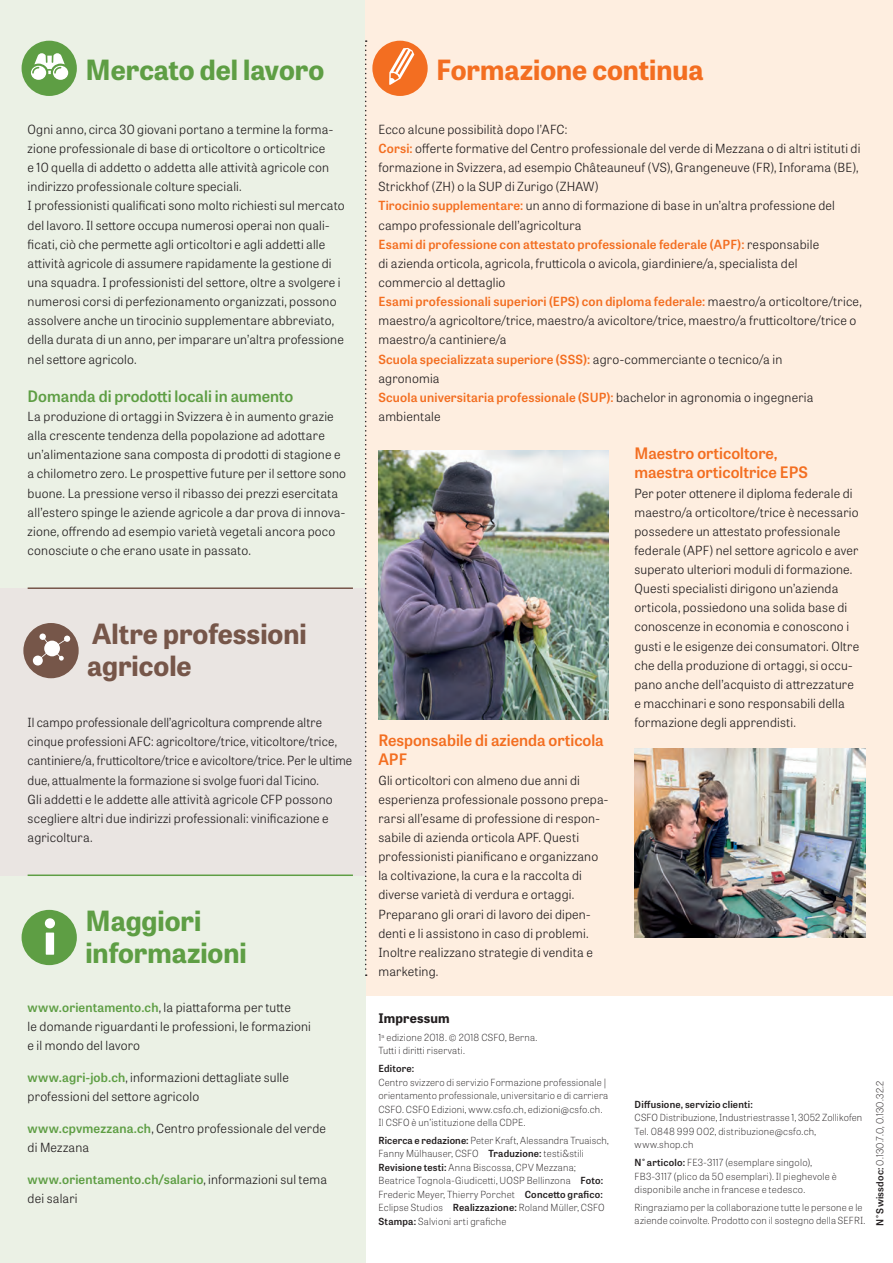
<style>
.page{position:relative;width:893px;height:1263px;background:#fff}
.page>*{position:absolute;margin:0;border:0;box-sizing:border-box;transform-origin:0 0}
.t1{font:700 27.75px/32px "Tablet Gothic";color:#5e9e44}
.t2{font:700 27.75px/32px "Tablet Gothic";color:#765649}
.t3{font:700 27.75px "Tablet Gothic";color:#f36e21}
.t4{font:600 15.75px/19.2px "Tablet Gothic";color:#f36e21}
.t5{font:600 15.75px "Tablet Gothic";color:#5e9e44}
.t6{font:700 13.2px "Tablet Gothic";letter-spacing:.015em;color:#231f20}
.t7{font:300 12.6px/19.2px "Tablet Gothic";letter-spacing:.015em;color:#231f20}
.t8{font:100 9.75px/13.5px "Tablet Gothic";letter-spacing:.02em;color:#231f20}
.t9{font:600 9.75px "Tablet Gothic";letter-spacing:.02em;color:#231f20}
.s1{font-weight:600;color:#5e9e44}
.s2{font-weight:600;color:#f36e21}
.s3{font-weight:600}
</style>
<div class="page">
<div style="left:0;top:0;width:366px;height:588px;background:#ebf1e5"></div>
<div style="left:366px;top:0;width:527px;height:995px;background:#feeee0"></div>
<div style="left:0;top:875px;width:366px;height:388px;background:#ebf1e5"></div>
<div style="left:0;top:588px;width:366px;height:287px;background:#eae5e2"></div>
<img style="left:378px;top:451px;width:231px;height:269px">
<div style="left:372px;top:41px;width:56px;height:55px;background:#f36e21;border-radius:50%"></div>
<svg style="left:389px;top:48px;width:25px;height:37px"></svg>
<div style="left:22px;top:41px;width:55px;height:55px;background:#5e9e44;border-radius:50%"></div>
<svg style="left:31px;top:53px;width:37px;height:27px"></svg>
<hr style="left:28px;top:587px;width:325px;height:2px;background:#765649">
<div style="left:23px;top:623px;width:56px;height:55px;background:#765649;border-radius:50%"></div>
<svg style="left:39px;top:633px;width:7px;height:7px"></svg>
<div style="left:33px;top:655px;width:10px;height:10px;background:#fff;border-radius:50%"></div>
<svg style="left:38px;top:636px;width:32px;height:25px"></svg>
<hr style="left:28px;top:874px;width:325px;height:2px;background:#5e9e44">
<div style="left:22px;top:910px;width:55px;height:55px;background:#5e9e44;border-radius:50%"></div>
<div style="left:46px;top:932px;width:8px;height:23px;background:#fff"></div>
<div style="left:45px;top:918px;width:10px;height:10px;background:#fff;border-radius:50%"></div>
<svg style="left:365px;top:40px;width:2px;height:936px"></svg>
<img style="left:634px;top:748px;width:231px;height:190px">
<h1 class="t1" style="left:85px;top:53px;width:240px">Mercato del lavoro</h1>
<p class="t7" style="left:28px;top:119px;width:319px">Ogni anno, circa 30 giovani portano a termine la forma&shy;zione professionale di base di orticoltore o orticoltrice<br>e 10 quella di addetto o addetta alle attività agricole con indirizzo professionale colture speciali.<br>I professionisti qualificati sono molto richiesti sul mercato del lavoro. Il settore occupa numerosi operai non quali&shy;ficati, ciò che permette agli orticoltori e agli addetti alle attività agricole di assumere rapidamente la gestione di una squadra. I professionisti del settore, oltre a svolgere i numerosi corsi di perfezionamento organizzati, possono assolvere anche un tirocinio supplementare abbreviato, della durata di un anno, per imparare un’altra professione nel settore agricolo.</p>
<p class="t5" style="left:28px;top:385px;width:267px">Domanda di prodotti locali in aumento</p>
<p class="t7" style="left:28px;top:406px;width:320px">La produzione di ortaggi in Svizzera è in aumento grazie alla crescente tendenza della popolazione ad adottare un’alimentazione sana composta di prodotti di stagione e a chilometro zero. Le prospettive future per il settore sono buone. La pressione verso il ribasso dei prezzi esercitata all’estero spinge le aziende agricole a dar prova di innova&shy;zione, offrendo ad esempio varietà vegetali ancora poco conosciute o che erano usate in passato.</p>
<h1 class="t2" style="left:87px;top:617px;width:221px">Altre professioni agricole</h1>
<p class="t7" style="left:28px;top:712px;width:326px">Il campo professionale dell’agricoltura comprende altre cinque professioni AFC: agricoltore/trice, viticoltore/trice, cantiniere/a, frutticoltore/trice e avicoltore/trice. Per le ultime due, attualmente la formazione si svolge fuori dal Ticino.<br>Gli addetti e le addette alle attività agricole CFP possono scegliere altri due indirizzi professionali: vinificazione e agricoltura.</p>
<h1 class="t1" style="left:85px;top:904px;width:163px">Maggiori informazioni</h1>
<p class="t7" style="left:28px;top:997px;width:285px"><span class="s1">www.orientamento.ch</span>, la piattaforma per tutte<br>le domande riguardanti le professioni, le formazioni e il mondo del lavoro</p>
<p class="t7" style="left:28px;top:1068px;width:263px"><span class="s1">www.agri-job.ch</span>, informazioni dettagliate sulle professioni del settore agricolo</p>
<p class="t7" style="left:28px;top:1119px;width:300px"><span class="s1">www.cpvmezzana.ch</span>, Centro professionale del verde di Mezzana</p>
<p class="t7" style="left:28px;top:1170px;width:301px"><span class="s1">www.orientamento.ch/salario</span>, informazioni sul tema dei salari</p>
<h1 class="t3" style="left:436px;top:50px;width:269px">Formazione continua</h1>
<p class="t7" style="left:378px;top:119px;width:485px">Ecco alcune possibilità dopo l’AFC:<br><span class="s2">Corsi:</span> offerte formative del Centro professionale del verde di Mezzana o di altri istituti di formazione in Svizzera, ad esempio Châteauneuf (VS), Grangeneuve (FR), Inforama (BE), Strickhof (ZH) o la SUP di Zurigo (ZHAW)<br><span class="s2">Tirocinio supplementare:</span> un anno di formazione di base in un’altra professione del campo professionale dell’agricoltura<br><span class="s2">Esami di professione con attestato professionale federale (APF):</span> responsabile<br>di azienda orticola, agricola, frutticola o avicola, giardiniere/a, specialista del commercio al dettaglio<br><span class="s2">Esami professionali superiori (EPS) con diploma federale:</span> maestro/a orticoltore/trice, maestro/a agricoltore/trice, maestro/a avicoltore/trice, maestro/a frutticoltore/trice o maestro/a cantiniere/a<br><span class="s2">Scuola specializzata superiore (SSS):</span> agro-commerciante o tecnico/a in<br>agronomia<br><span class="s2">Scuola universitaria professionale (SUP):</span> bachelor in agronomia o ingegneria ambientale</p>
<p class="t4" style="left:378px;top:730px;width:227px">Responsabile di azienda orticola<br>APF</p>
<p class="t7" style="left:378px;top:770px;width:231px">Gli orticoltori con almeno due anni di esperienza professionale possono prepa&shy;rarsi all’esame di professione di respon&shy;sabile di azienda orticola APF. Questi professionisti pianificano e organizzano la coltivazione, la cura e la raccolta di diverse varietà di verdura e ortaggi.<br>Preparano gli orari di lavoro dei dipen&shy;denti e li assistono in caso di problemi.<br>Inoltre realizzano strategie di vendita e marketing.</p>
<p class="t4" style="left:634px;top:443px;width:175px">Maestro orticoltore, maestra orticoltrice EPS</p>
<p class="t7" style="left:634px;top:483px;width:226px">Per poter ottenere il diploma federale di maestro/a orticoltore/trice è necessario possedere un attestato professionale federale (APF) nel settore agricolo e aver superato ulteriori moduli di formazione.<br>Questi specialisti dirigono un’azienda orticola, possiedono una solida base di conoscenze in economia e conoscono i gusti e le esigenze dei consumatori. Oltre che della produzione di ortaggi, si occu&shy;pano anche dell’acquisto di attrezzature e macchinari e sono responsabili della formazione degli apprendisti.</p>
<p class="t6" style="left:378px;top:1009px;width:73px">Impressum</p>
<p class="t8" style="left:378px;top:1030px;width:160px">1<sup>a</sup> edizione 2018. © 2018 CSFO, Berna.<br>Tutti i diritti riservati.</p>
<p class="t9" style="left:378px;top:1062px;width:37px">Editore:</p>
<p class="t8" style="left:378px;top:1075px;width:231px">Centro svizzero di servizio Formazione professionale | orientamento professionale, universitario e di carriera CSFO. CSFO Edizioni, www.csfo.ch, edizioni@csfo.ch.<br>Il CSFO è un’istituzione della CDPE.</p>
<p class="t8" style="left:378px;top:1133px;width:232px"><span class="s3">Ricerca e redazione:</span> Peter Kraft, Alessandra Truaisch, Fanny Mülhauser, CSFO <span class="s3">Traduzione:</span> testi&amp;stili <span class="s3">Revisione testi:</span> Anna Biscossa, CPV Mezzana; Beatrice Tognola-Giudicetti, UOSP Bellinzona <span class="s3">Foto:<br></span>Frederic Meyer, Thierry Porchet <span class="s3">Concetto grafico:<br></span>Eclipse Studios <span class="s3">Realizzazione:</span> Roland Müller, CSFO <span class="s3">Stampa:</span> Salvioni arti grafiche</p>
<p class="t9" style="left:635px;top:1097px;width:120px">Diffusione, servizio clienti:</p>
<p class="t8" style="left:635px;top:1111px;width:229px">CSFO Distribuzione, Industriestrasse 1, 3052 Zollikofen<br>Tel. 0848 999 002, distribuzione@csfo.ch, www.shop.ch</p>
<p class="t8" style="left:635px;top:1155px;width:204px"><span class="s3">N° articolo:</span> FE3-3117 (esemplare singolo),<br>FB3-3117 (plico da 50 esemplari). Il pieghevole è disponibile anche in francese e tedesco.</p>
<p class="t8" style="left:635px;top:1200px;width:232px">Ringraziamo per la collaborazione tutte le persone e le aziende coinvolte. Prodotto con il sostegno della SEFRI.</p>
<p class="t8" style="left:873px;top:1226px;width:146px;rotate:-90deg"><span class="s3">N° Swissdoc:</span> 0.130.7.0, 0.130.32.2</p>
</div>
